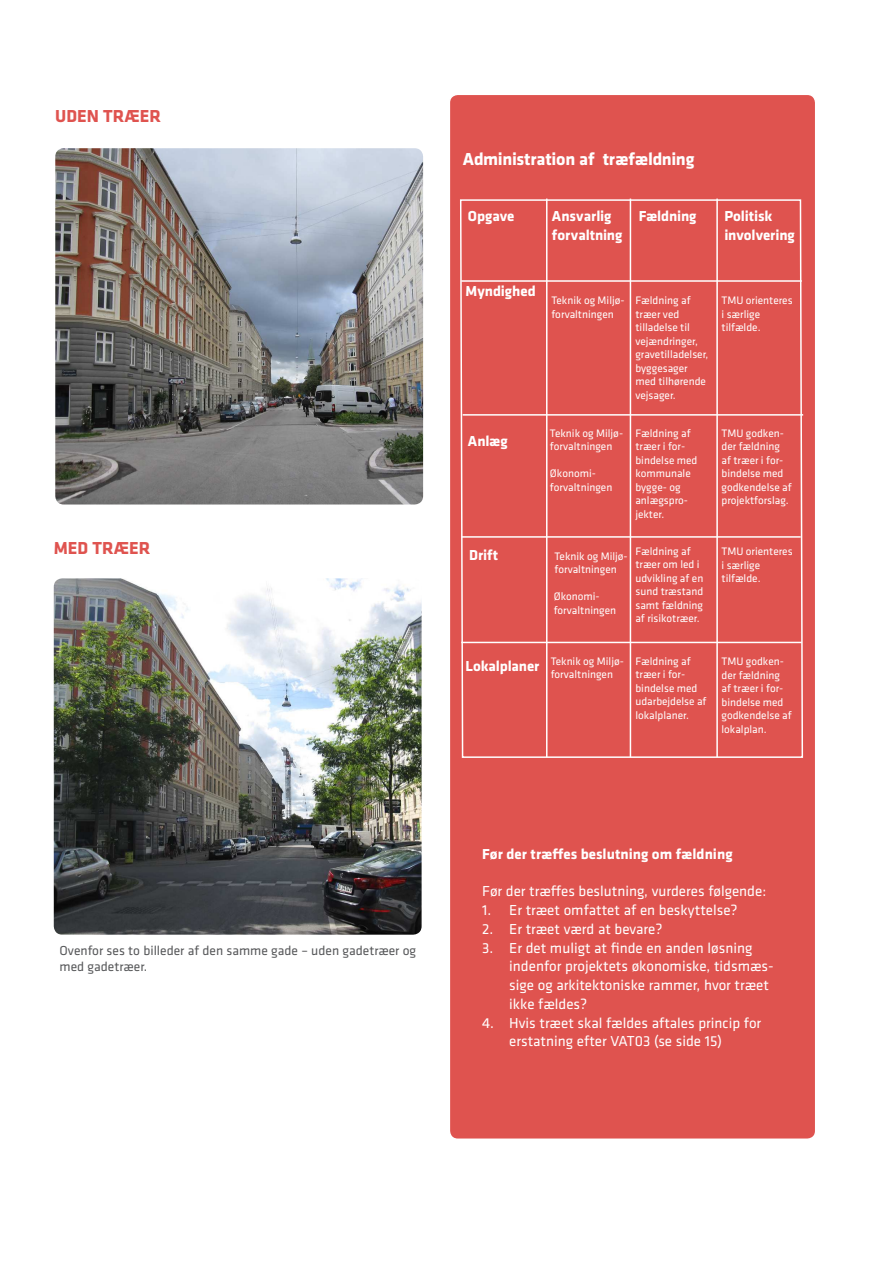
<style>
.page{position:relative;width:893px;height:1263px;background:#fff}
.page>*{position:absolute;margin:0;border:0;box-sizing:border-box;transform-origin:0 0}
.t1{font:700 18px "Klavika";letter-spacing:-.015em;color:#fff}
.t2{font:700 18px "Klavika";color:#df534f}
.t3{font:15px/18.8px "Klavika";color:#fff}
.t4{font:700 15px/18.8px "Klavika";letter-spacing:-.005em;color:#fff}
.t5{font:13.5px/15.8px "Klavika";color:#57585a}
.t6{font:11.25px/13.5px "Klavika";color:#fff}
</style>
<div class="page">
<img style="left:55px;top:148px;width:368px;height:356px">
<img style="left:54px;top:578px;width:368px;height:357px">
<div style="left:449px;top:94px;width:367px;height:1045px;background:#df534f;border-radius:9px"></div>
<svg style="left:460px;top:199px;width:344px;height:559px"></svg>
<hr style="left:461px;top:280px;width:341px;height:2px;background:#fff">
<hr style="left:546px;top:199px;width:1px;height:558px;background:#fff">
<hr style="left:630px;top:199px;width:1px;height:558px;background:#fff">
<hr style="left:716px;top:199px;width:2px;height:558px;background:#fff">
<hr style="left:463px;top:414px;width:340px;height:2px;background:#fff">
<hr style="left:461px;top:642px;width:341px;height:1px;background:#fff">
<hr style="left:461px;top:536px;width:340px;height:2px;background:#fff">
<h1 class="t2" style="left:55px;top:106px;width:107px">UDEN TRÆER</h1>
<h1 class="t2" style="left:54px;top:539px;width:98px">MED TRÆER</h1>
<p class="t5" style="left:60px;top:943px;width:358px">Ovenfor ses to billeder af den samme gade – uden gadetræer og med gadetræer.</p>
<h1 class="t1" style="left:463px;top:149px;width:233px">Administration af træfældning</h1>
<h2 class="t4" style="left:468px;top:207px;width:48px">Opgave</h2>
<h2 class="t4" style="left:552px;top:207px;width:72px">Ansvarlig forvaltning</h2>
<h2 class="t4" style="left:639px;top:207px;width:59px">Fældning</h2>
<h2 class="t4" style="left:724px;top:207px;width:72px">Politisk involvering</h2>
<h2 class="t4" style="left:466px;top:282px;width:72px">Myndighed</h2>
<p class="t6" style="left:551px;top:294px;width:75px">Teknik og Miljø&shy;forvaltningen</p>
<h2 class="t4" style="left:468px;top:432px;width:41px">Anlæg</h2>
<p class="t6" style="left:550px;top:426px;width:75px">Teknik og Miljø&shy;forvaltningen</p>
<p class="t6" style="left:550px;top:467px;width:64px">Økonomi&shy;forvaltningen</p>
<h2 class="t4" style="left:469px;top:546px;width:31px">Drift</h2>
<p class="t6" style="left:554px;top:550px;width:75px">Teknik og Miljø&shy;forvaltningen</p>
<p class="t6" style="left:554px;top:590px;width:64px">Økonomi&shy;forvaltningen</p>
<h2 class="t4" style="left:465px;top:657px;width:76px">Lokalplaner</h2>
<p class="t6" style="left:551px;top:654px;width:75px">Teknik og Miljø&shy;forvaltningen</p>
<p class="t6" style="left:635px;top:294px;width:75px">Fældning af træer ved tilladelse til vejændringer, gravetilladelser, byggesager med tilhørende vejsager.</p>
<p class="t6" style="left:721px;top:294px;width:73px">TMU orienteres i særlige tilfælde.</p>
<p class="t6" style="left:635px;top:426px;width:63px">Fældning af træer i for&shy;bindelse med kommunale bygge- og anlægspro&shy;jekter.</p>
<p class="t6" style="left:721px;top:426px;width:72px">TMU godken&shy;der fældning af træer i for&shy;bindelse med godkendelse af projektforslag.</p>
<p class="t6" style="left:635px;top:544px;width:69px">Fældning af træer om led i udvikling af en sund træstand samt fældning af risikotræer.</p>
<p class="t6" style="left:721px;top:545px;width:73px">TMU orienteres i særlige tilfælde.</p>
<p class="t6" style="left:635px;top:654px;width:73px">Fældning af træer i for&shy;bindelse med udarbejdelse af lokalplaner.</p>
<p class="t6" style="left:721px;top:655px;width:72px">TMU godken&shy;der fældning af træer i for&shy;bindelse med godkendelse af lokalplan.</p>
<h2 class="t4" style="left:482px;top:844px;width:252px">Før der træffes beslutning om fældning</h2>
<h2 class="t3" style="left:482px;top:882px;width:285px">Før der træffes beslutning, vurderes følgende:</h2>
<h2 class="t3" style="left:482px;top:901px;width:257px">1. Er træet omfattet af en beskyttelse?</h2>
<h2 class="t3" style="left:482px;top:920px;width:182px">2. Er træet værd at bevare?</h2>
<h2 class="t3" style="left:509px;top:938px;width:266px;text-indent:-27px">3. Er det muligt at finde en anden løsning indenfor projektets økonomiske, tidsmæs&shy;sige og arkitektoniske rammer, hvor træet ikke fældes?</h2>
<h2 class="t3" style="left:509px;top:1013px;width:253px;text-indent:-27px">4. Hvis træet skal fældes aftales princip for erstatning efter VAT03 (se side 15)</h2>
</div>
